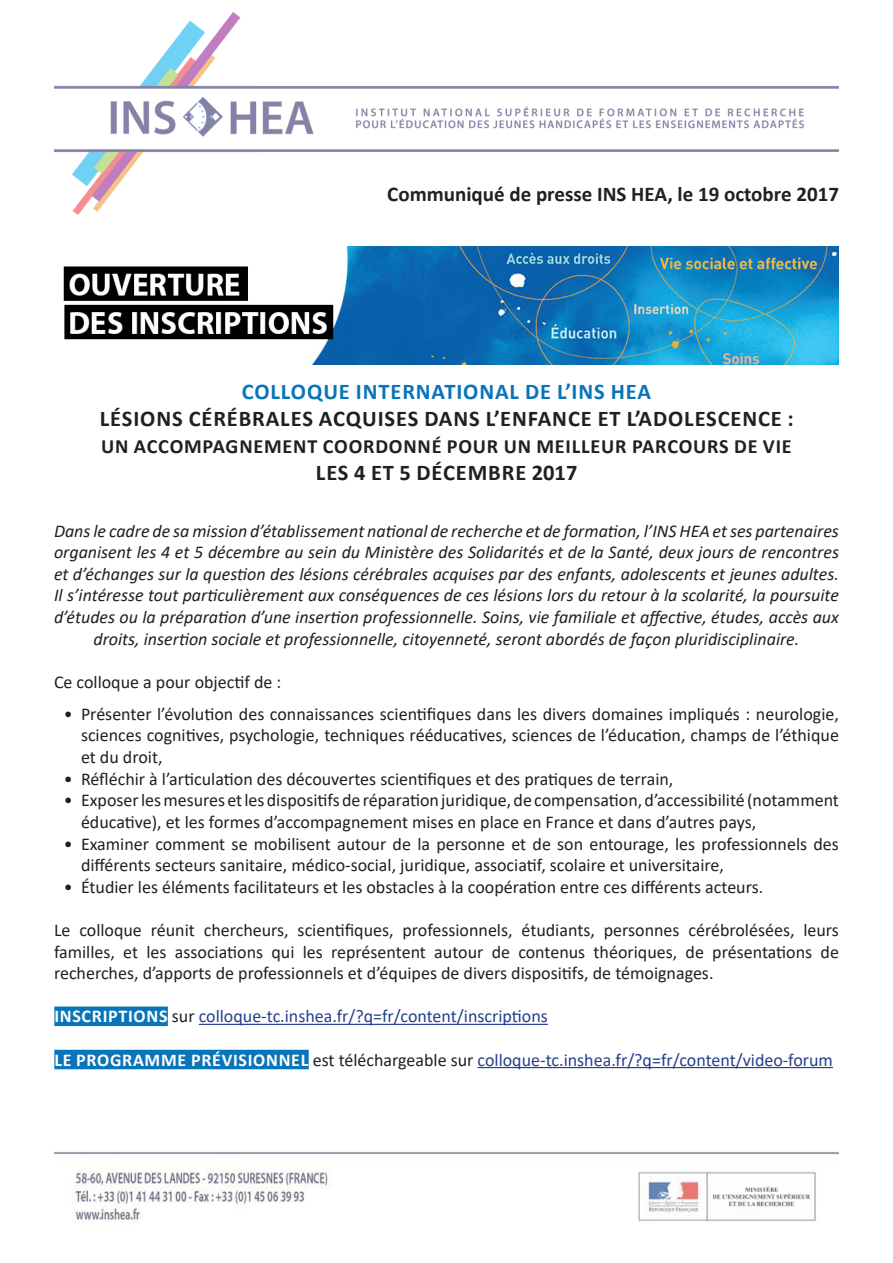
<style>
.page{position:relative;width:893px;height:1263px;background:#fff}
.page>*{position:absolute;margin:0;border:0;box-sizing:border-box;transform-origin:0 0}
.t1{font:700 22.5px "Calibri";letter-spacing:.04em;color:#231f20}
.t2{font:700 22.5px "Calibri";letter-spacing:.04em;color:#0874b9}
.t3{font:700 21px "Calibri";color:#231f20}
.t4{font:700 20.25px "Calibri";letter-spacing:.04em;color:#231f20}
.t5{font:18px/21.6px "Calibri";color:#231f20;text-align:justify}
.t6{font:italic 18px/21.6px "Calibri";color:#231f20;text-align:center}
.t7{font:18px "Calibri";color:#253f8e}
.s1{font-weight:700;color:#fff}
.s2{color:#231f20}
</style>
<div class="page">
<img style="left:54px;top:1152px;width:785px;height:70px">
<img style="left:54px;top:13px;width:785px;height:202px">
<div style="left:54px;top:1006px;width:114px;height:20px;background:#0874b9"></div>
<hr style="left:199px;top:1024px;width:349px;height:1px;background:#253f8e">
<div style="left:54px;top:1050px;width:255px;height:19px;background:#0874b9"></div>
<hr style="left:478px;top:1067px;width:355px;height:1px;background:#253f8e">
<img style="left:63px;top:247px;width:776px;height:117px">
<p class="t3" style="left:387px;top:179px;width:453px">Communiqué de presse INS HEA, le 19 octobre 2017</p>
<p class="t2" style="left:242px;top:376px;width:411px">COLLOQUE INTERNATIONAL DE L’INS HEA</p>
<p class="t1" style="left:100px;top:403px;width:695px">LÉSIONS CÉRÉBRALES ACQUISES DANS L’ENFANCE ET L’ADOLESCENCE :</p>
<p class="t4" style="left:101px;top:432px;width:692px">UN ACCOMPAGNEMENT COORDONNÉ POUR UN MEILLEUR PARCOURS DE VIE</p>
<p class="t1" style="left:316px;top:457px;width:263px">LES 4 ET 5 DÉCEMBRE 2017</p>
<p class="t6" style="left:54px;top:519px;width:786px">Dans le cadre de sa mission d’établissement national de recherche et de formation, l’INS HEA et ses partenaires organisent les 4 et 5 décembre au sein du Ministère des Solidarités et de la Santé, deux jours de rencontres et d’échanges sur la question des lésions cérébrales acquises par des enfants, adolescents et jeunes adultes.<br>Il s’intéresse tout particulièrement aux conséquences de ces lésions lors du retour à la scolarité, la poursuite d’études ou la préparation d’une insertion professionnelle. Soins, vie familiale et affective, études, accès aux droits, insertion sociale et professionnelle, citoyenneté, seront abordés de façon pluridisciplinaire.</p>
<p class="t5" style="left:54px;top:670px;width:229px">Ce colloque a pour objectif de :</p>
<p class="t5" style="left:81px;top:703px;width:759px;text-indent:-17px">• Présenter l’évolution des connaissances scientifiques dans les divers domaines impliqués : neurologie, sciences cognitives, psychologie, techniques rééducatives, sciences de l’éducation, champs de l’éthique et du droit,</p>
<p class="t5" style="left:64px;top:767px;width:611px">• Réfléchir à l’articulation des découvertes scientifiques et des pratiques de terrain,</p>
<p class="t5" style="left:81px;top:789px;width:759px;text-indent:-17px">• Exposer les mesures et les dispositifs de réparation juridique, de compensation, d’accessibilité (notamment éducative), et les formes d’accompagnement mises en place en France et dans d’autres pays,</p>
<p class="t5" style="left:81px;top:832px;width:759px;text-indent:-17px">• Examiner comment se mobilisent autour de la personne et de son entourage, les professionnels des différents secteurs sanitaire, médico-social, juridique, associatif, scolaire et universitaire,</p>
<p class="t5" style="left:64px;top:875px;width:701px">• Étudier les éléments facilitateurs et les obstacles à la coopération entre ces différents acteurs.</p>
<p class="t5" style="left:54px;top:919px;width:786px">Le colloque réunit chercheurs, scientifiques, professionnels, étudiants, personnes cérébrolésées, leurs familles, et les associations qui les représentent autour de contenus théoriques, de présentations de recherches, d’apports de professionnels et d’équipes de divers dispositifs, de témoignages.</p>
<p class="t7" style="left:54px;top:1004px;width:495px"><span class="s1">INSCRIPTIONS</span> <span class="s2">sur</span> colloque-tc.inshea.fr/?q=fr/content/inscriptions</p>
<p class="t7" style="left:54px;top:1047px;width:780px"><span class="s1">LE PROGRAMME PRÉVISIONNEL</span> <span class="s2">est téléchargeable sur</span> colloque-tc.inshea.fr/?q=fr/content/video-forum</p>
</div>
